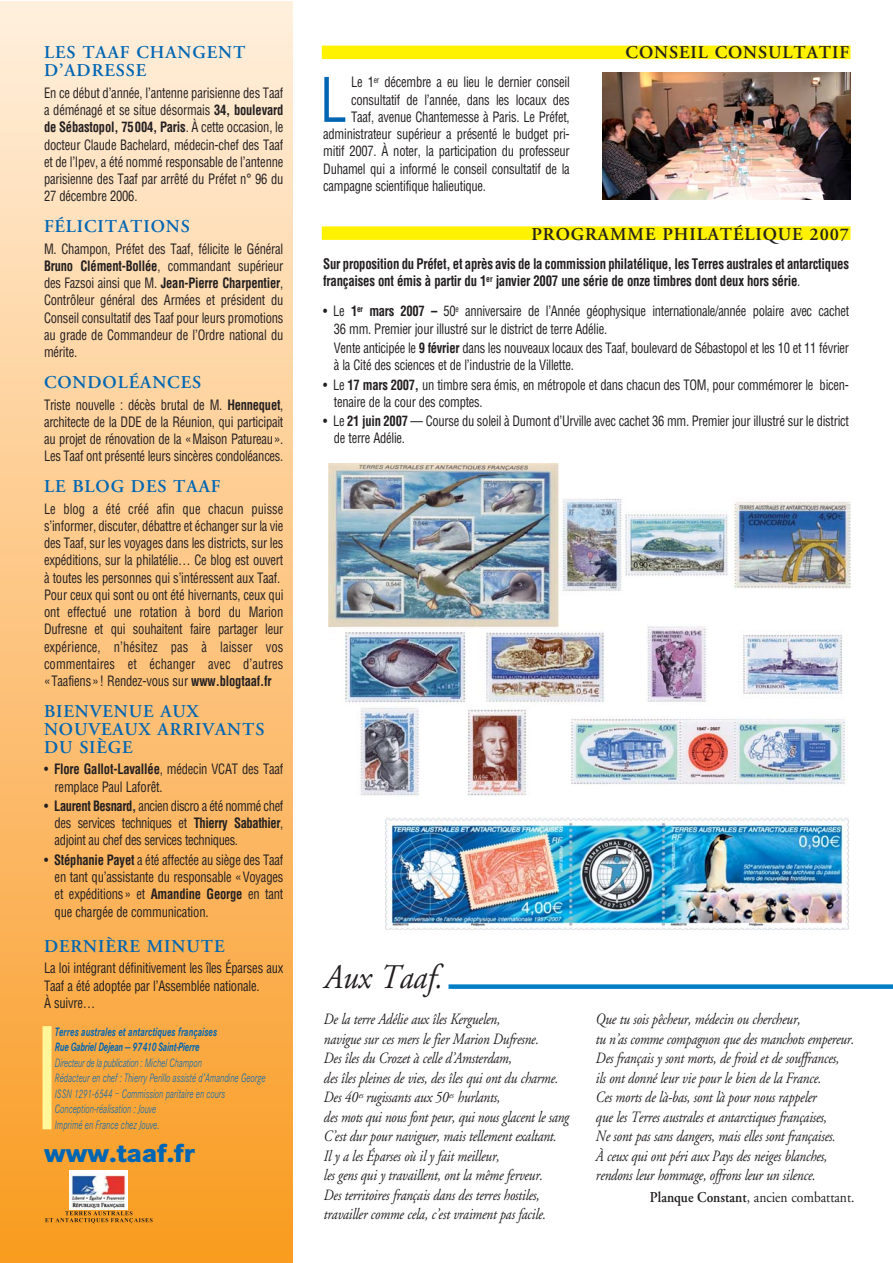
<style>
.page{position:relative;width:893px;height:1263px;background:#fff}
.page>*{position:absolute;margin:0;border:0;box-sizing:border-box;transform-origin:0 0}
.t1{font:condensed 59.85px "Helvetica";color:#0066b3;scale:.9 1}
.t2{font:italic 34.5px "Adobe Garamond";color:#231f20;scale:.9 1}
.t3{font:800 27px "Corporate S";color:#0066b3}
.t4{font:600 18px/18px "Adobe Garamond";letter-spacing:.05em;color:#0066b3}
.t5{font:600 18px "Adobe Garamond";letter-spacing:.05em;color:#231f20}
.t6{font:italic 15.75px/19.5px "Adobe Garamond";letter-spacing:-.015em;color:#231f20;scale:.85 1}
.t7{font:15px "Adobe Garamond";color:#231f20;scale:.9 1}
.t8{font:700 condensed 14.25px/17.2px "Helvetica";letter-spacing:-.02em;color:#231f20;scale:.9 1}
.t9{font:condensed 13.95px/17.2px "Helvetica";letter-spacing:-.02em;color:#231f20;scale:.9 1}
.t10{font:italic 300 12.6px/15.5px "Corporate S";color:#0066b3;scale:.7 1}
.t11{font:italic 700 12.6px/15.1px "Corporate S";color:#0066b3;scale:.7 1}
.s1{font-weight:700}
.s2{font-weight:400}
.s3{font-weight:600}
</style>
<div class="page">
<div style="left:0;top:2px;width:292px;height:1261px;background:linear-gradient(to bottom,#ffefdd,#f99b22)"></div>
<div style="left:43px;top:1026px;width:9px;height:103px;background:#fff799"></div>
<div style="left:322px;top:226px;width:528px;height:14px;background:#fff200"></div>
<div style="left:322px;top:46px;width:528px;height:13px;background:#fff200"></div>
<div style="left:448px;top:984px;width:444px;height:5px;background:#007dc5"></div>
<img style="left:328px;top:463px;width:522px;height:333px">
<img style="left:386px;top:817px;width:462px;height:112px">
<img style="left:603px;top:73px;width:247px;height:127px">
<img style="left:70px;top:1171px;width:57px;height:38px">
<svg style="left:45px;top:1211px;width:108px;height:12px"></svg>
<p class="t4" style="left:44px;top:45px;width:203px">LES TAAF CHANGENT<br>D’ADRESSE</p>
<p class="t9" style="left:44px;top:85px;width:267px;text-align:justify">En ce début d’année, l’antenne parisienne des Taaf a déménagé et se situe désormais <span class="s1">34, boulevard de Sébastopol, 75004, Paris</span>. À cette occasion, le docteur Claude Bachelard, médecin-chef des Taaf et de l’Ipev, a été nommé responsable de l’antenne parisienne des Taaf par arrêté du Préfet n° 96 du 27 décembre 2006.</p>
<p class="t4" style="left:44px;top:219px;width:147px">FÉLICITATIONS</p>
<p class="t9" style="left:44px;top:241px;width:267px;text-align:justify">M. Champon, Préfet des Taaf, félicite le Général <span class="s1">Bruno Clément-Bollée</span>, commandant supérieur des Fazsoi ainsi que M. <span class="s1">Jean-Pierre Charpentier</span>, Contrôleur général des Armées et président du Conseil consultatif des Taaf pour leurs promotions au grade de Commandeur de l’Ordre national du mérite.</p>
<p class="t4" style="left:44px;top:375px;width:159px">CONDOLÉANCES</p>
<p class="t9" style="left:44px;top:397px;width:267px;text-align:justify">Triste nouvelle : décès brutal de M. <span class="s1">Hennequet</span>, architecte de la DDE de la Réunion, qui participait au projet de rénovation de la «Maison Patureau».<br>Les Taaf ont présenté leurs sincères condoléances.</p>
<p class="t4" style="left:44px;top:479px;width:178px">LE BLOG DES TAAF</p>
<p class="t9" style="left:44px;top:501px;width:268px">Le blog a été créé afin que chacun puisse s’informer, discuter, débattre et échanger sur la vie des Taaf, sur les voyages dans les districts, sur les expéditions, sur la philatélie… Ce blog est ouvert à toutes les personnes qui s’intéressent aux Taaf.<br>Pour ceux qui sont ou ont été hivernants, ceux qui ont effectué une rotation à bord du Marion Dufresne et qui souhaitent faire partager leur expérience, n’hésitez pas à laisser vos commentaires et échanger avec d’autres «Taafiens»! Rendez-vous sur <span class="s1">www.blogtaaf.fr</span></p>
<p class="t4" style="left:44px;top:704px;width:222px">BIENVENUE AUX<br>NOUVEAUX ARRIVANTS<br>DU SIÈGE</p>
<p class="t9" style="left:55px;top:762px;width:256px;text-indent:-11px">• <span class="s1">Flore Gallot-Lavallée</span>, médecin VCAT des Taaf remplace Paul Laforêt.</p>
<p class="t9" style="left:55px;top:798px;width:256px;text-align:justify;text-indent:-11px">• <span class="s1">Laurent Besnard,</span> ancien discro a été nommé chef des services techniques et <span class="s1">Thierry Sabathier</span>, adjoint au chef des services techniques.</p>
<p class="t9" style="left:55px;top:852px;width:256px;text-align:justify;text-indent:-11px">• <span class="s1">Stéphanie Payet</span> a été affectée au siège des Taaf en tant qu’assistante du responsable «Voyages et expéditions» et <span class="s1">Amandine George</span> en tant que chargée de communication.</p>
<p class="t4" style="left:44px;top:939px;width:182px">DERNIÈRE MINUTE</p>
<p class="t9" style="left:44px;top:961px;width:267px">La loi intégrant définitivement les îles Éparses aux<br>Taaf a été adoptée par l’Assemblée nationale.<br>À suivre…</p>
<p class="t11" style="left:55px;top:1026px;width:233px">Terres australes et antarctiques françaises<br>Rue Gabriel Dejean — 97410 Saint-Pierre</p>
<p class="t10" style="left:55px;top:1056px;width:303px">Directeur de la publication : Michel Champon<br>Rédacteur en chef : Thierry Perillo assisté d’Amandine George ISSN 1291-6544 – Commission paritaire en cours Conception-réalisation : Jouve<br>Imprimé en France chez Jouve.</p>
<h3 class="t3" style="left:44px;top:1145px;width:152px">www.taaf.fr</h3>
<h1 class="t1" style="left:320px;top:77px;width:31px">L</h1>
<p class="t9" style="left:351px;top:75px;width:244px">Le 1<sup>er</sup> décembre a eu lieu le dernier conseil</p>
<p class="t9" style="left:351px;top:92px;width:244px">consultatif de l’année, dans les locaux des</p>
<p class="t9" style="left:351px;top:109px;width:244px">Taaf, avenue Chantemesse à Paris. Le Préfet,</p>
<p class="t9" style="left:323px;top:127px;width:275px">administrateur supérieur a présenté le budget pri-</p>
<p class="t9" style="left:323px;top:144px;width:275px">mitif 2007. À noter, la participation du professeur</p>
<p class="t9" style="left:323px;top:161px;width:275px">Duhamel qui a informé le conseil consultatif de la</p>
<p class="t9" style="left:323px;top:178px;width:182px">campagne scientifique halieutique.</p>
<p class="t5" style="left:625px;top:45px;width:225px">CONSEIL CONSULTATIF</p>
<p class="t5" style="left:531px;top:227px;width:319px">PROGRAMME PHILATÉLIQUE 2007</p>
<p class="t8" style="left:323px;top:256px;width:586px">Sur proposition du Préfet, et après avis de la commission philatélique, les Terres australes et antarctiques françaises ont émis à partir du 1<sup>er</sup> janvier 2007 une série de onze timbres dont deux hors série<span class="s2">.</span></p>
<p class="t9" style="left:334px;top:304px;width:574px;text-indent:-11px">• Le <span class="s1">1</span><sup>er</sup> <span class="s1">mars 2007 –</span> 50<sup>e</sup> anniversaire de l’Année géophysique internationale/année polaire avec cachet<br>36 mm. Premier jour illustré sur le district de terre Adélie.</p>
<p class="t9" style="left:334px;top:340px;width:574px">Vente anticipée le <span class="s1">9 février</span> dans les nouveaux locaux des Taaf, boulevard de Sébastopol et les 10 et 11 février à la Cité des sciences et de l’industrie de la Villette.</p>
<p class="t9" style="left:334px;top:377px;width:574px;text-indent:-11px">• Le <span class="s1">17 mars 2007,</span> un timbre sera émis, en métropole et dans chacun des TOM, pour commémorer le bicen&shy;tenaire de la cour des comptes.</p>
<p class="t9" style="left:334px;top:414px;width:574px;text-indent:-11px">• Le <span class="s1">21 juin 2007</span> — Course du soleil à Dumont d’Urville avec cachet 36 mm. Premier jour illustré sur le district de terre Adélie.</p>
<h2 class="t2" style="left:323px;top:963px;width:133px">Aux Taaf.</h2>
<p class="t6" style="left:323px;top:1011px;width:290px">De la terre Adélie aux îles Kerguelen,<br>navigue sur ces mers le fier Marion Dufresne.<br>Des îles du Crozet à celle d’Amsterdam,<br>des îles pleines de vies, des îles qui ont du charme.<br>Des 40 <sup>es</sup> rugissants aux 50<sup>es</sup> hurlants,<br>des mots qui nous font peur, qui nous glacent le sang C’est dur pour naviguer, mais tellement exaltant.<br>Il y a les Éparses où il y fait meilleur,<br>les gens qui y travaillent, ont la même ferveur.<br>Des territoires français dans des terres hostiles, travailler comme cela, c’est vraiment pas facile.</p>
<p class="t6" style="left:595px;top:1011px;width:306px">Que tu sois pêcheur, médecin ou chercheur,<br>tu n’as comme compagnon que des manchots empereur.<br>Des français y sont morts, de froid et de souffrances,<br>ils ont donné leur vie pour le bien de la France.<br>Ces morts de là-bas, sont là pour nous rappeler<br>que les Terres australes et antarctiques françaises,<br>Ne sont pas sans dangers, mais elles sont françaises.<br>À ceux qui ont péri aux Pays des neiges blanches, rendons leur hommage, offrons leur un silence.</p>
<p class="t7" style="left:650px;top:1192px;width:229px"><span class="s3">Planque Constant</span>, ancien combattant.</p>
</div>
